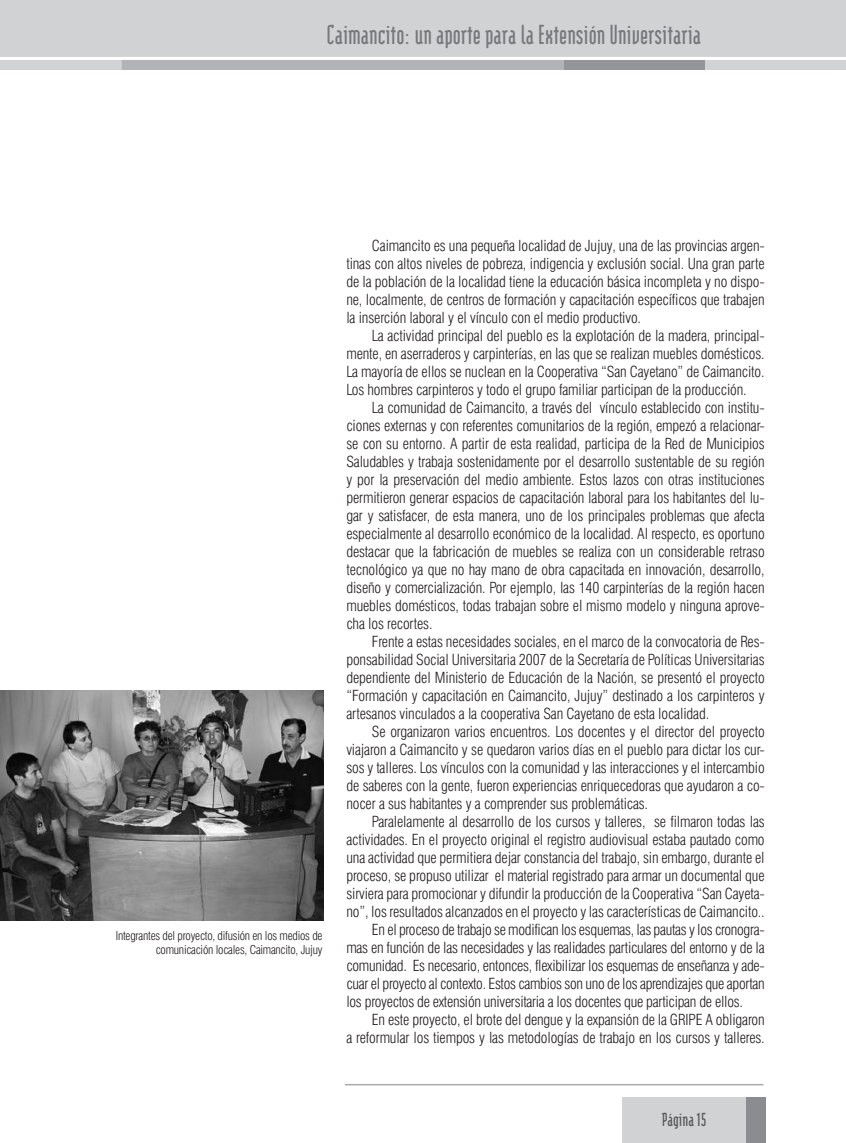
<style>
.page{position:relative;width:846px;height:1143px;background:#fff}
.page>*{position:absolute;margin:0;border:0;box-sizing:border-box;transform-origin:0 0}
.t1{font:700 33px "Modula";color:#76787b}
.t2{font:700 22.5px "Modula";color:#57585a}
.t3{font:300 condensed 15px/18px "Swiss 721 BT";letter-spacing:-.01em;color:#231f20;text-align:justify}
.t4{font:300 condensed 12px/14.4px "Swiss 721 BT";letter-spacing:-.02em;color:#231f20;text-align:right}
</style>
<div class="page">
<hr style="left:345px;top:1084px;width:418px;height:1px;background:#a8a9ad">
<div style="left:622px;top:1097px;width:141px;height:46px;background:#d1d2d4"></div>
<div style="left:746px;top:1097px;width:19px;height:46px;background:#8a8c8f"></div>
<div style="left:0;top:0;width:845px;height:57px;background:#d1d2d4"></div>
<div style="left:0;top:60px;width:845px;height:10px;background:#d1d2d4"></div>
<div style="left:564px;top:60px;width:140px;height:10px;background:#939598"></div>
<div style="left:122px;top:60px;width:442px;height:10px;background:#b2b3b7"></div>
<img style="left:0;top:691px;width:323px;height:229px">
<h1 class="t1" style="left:326px;top:19px;width:376px">Caimancito: un aporte para la Extensión Universitaria</h1>
<p class="t4" style="left:116px;top:928px;width:208px">Integrantes del proyecto, difusión en los medios de comunicación locales, Caimancito, Jujuy</p>
<p class="t3" style="left:346px;top:237px;width:420px;text-indent:25px">Caimancito es una pequeña localidad de Jujuy, una de las provincias argen&shy;tinas con altos niveles de pobreza, indigencia y exclusión social. Una gran parte de la población de la localidad tiene la educación básica incompleta y no dispo&shy;ne, localmente, de centros de formación y capacitación específicos que trabajen la inserción laboral y el vínculo con el medio productivo.</p>
<p class="t3" style="left:346px;top:327px;width:419px;text-indent:25px">La actividad principal del pueblo es la explotación de la madera, principal&shy;mente, en aserraderos y carpinterías, en las que se realizan muebles domésticos.<br>La mayoría de ellos se nuclean en la Cooperativa “San Cayetano” de Caimancito.<br>Los hombres carpinteros y todo el grupo familiar participan de la producción.</p>
<p class="t3" style="left:346px;top:399px;width:420px;text-indent:25px">La comunidad de Caimancito, a través del vínculo establecido con institu&shy;ciones externas y con referentes comunitarios de la región, empezó a relacionar&shy;se con su entorno. A partir de esta realidad, participa de la Red de Municipios Saludables y trabaja sostenidamente por el desarrollo sustentable de su región y por la preservación del medio ambiente. Estos lazos con otras instituciones permitieron generar espacios de capacitación laboral para los habitantes del lu&shy;gar y satisfacer, de esta manera, uno de los principales problemas que afecta especialmente al desarrollo económico de la localidad. Al respecto, es oportuno destacar que la fabricación de muebles se realiza con un considerable retraso tecnológico ya que no hay mano de obra capacitada en innovación, desarrollo, diseño y comercialización. Por ejemplo, las 140 carpinterías de la región hacen muebles domésticos, todas trabajan sobre el mismo modelo y ninguna aprove&shy;cha los recortes.</p>
<p class="t3" style="left:346px;top:633px;width:420px;text-indent:25px">Frente a estas necesidades sociales, en el marco de la convocatoria de Res&shy;ponsabilidad Social Universitaria 2007 de la Secretaría de Políticas Universitarias dependiente del Ministerio de Educación de la Nación, se presentó el proyecto “Formación y capacitación en Caimancito, Jujuy” destinado a los carpinteros y artesanos vinculados a la cooperativa San Cayetano de esta localidad.</p>
<p class="t3" style="left:346px;top:723px;width:420px;text-indent:26px">Se organizaron varios encuentros. Los docentes y el director del proyecto viajaron a Caimancito y se quedaron varios días en el pueblo para dictar los cur&shy;sos y talleres. Los vínculos con la comunidad y las interacciones y el intercambio de saberes con la gente, fueron experiencias enriquecedoras que ayudaron a co&shy;nocer a sus habitantes y a comprender sus problemáticas.</p>
<p class="t3" style="left:372px;top:813px;width:394px">Paralelamente al desarrollo de los cursos y talleres, se filmaron todas las</p>
<p class="t3" style="left:346px;top:831px;width:419px">actividades. En el proyecto original el registro audiovisual estaba pautado como</p>
<p class="t3" style="left:346px;top:849px;width:419px">una actividad que permitiera dejar constancia del trabajo, sin embargo, durante el</p>
<p class="t3" style="left:346px;top:867px;width:419px">proceso, se propuso utilizar el material registrado para armar un documental que</p>
<p class="t3" style="left:346px;top:885px;width:419px">sirviera para promocionar y difundir la producción de la Cooperativa “San Cayeta-</p>
<p class="t3" style="left:346px;top:903px;width:420px">no”, los resultados alcanzados en el proyecto y las características de Caimancito..</p>
<p class="t3" style="left:372px;top:921px;width:394px">En el proceso de trabajo se modifican los esquemas, las pautas y los cronogra-</p>
<p class="t3" style="left:346px;top:939px;width:419px">mas en función de las necesidades y las realidades particulares del entorno y de la</p>
<p class="t3" style="left:346px;top:957px;width:419px">comunidad. Es necesario, entonces, flexibilizar los esquemas de enseñanza y ade-</p>
<p class="t3" style="left:346px;top:975px;width:420px">cuar el proyecto al contexto. Estos cambios son uno de los aprendizajes que aportan</p>
<p class="t3" style="left:346px;top:993px;width:398px">los proyectos de extensión universitaria a los docentes que participan de ellos.</p>
<p class="t3" style="left:372px;top:1011px;width:394px">En este proyecto, el brote del dengue y la expansión de la GRIPE A obligaron</p>
<p class="t3" style="left:346px;top:1029px;width:420px">a reformular los tiempos y las metodologías de trabajo en los cursos y talleres.</p>
<h2 class="t2" style="left:661px;top:1110px;width:46px">Página 15</h2>
</div>
